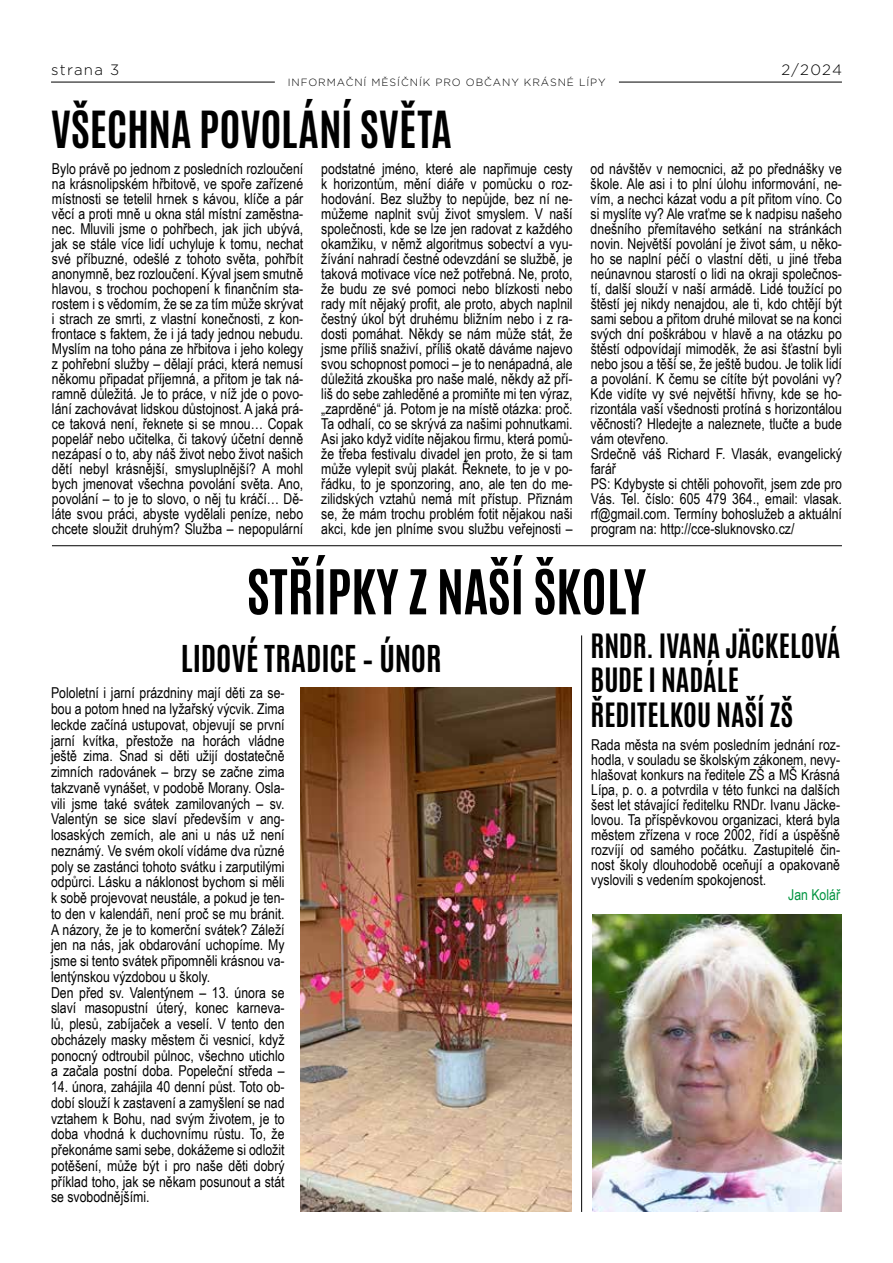
<style>
.page{position:relative;width:893px;height:1263px;background:#fff}
.page>*{position:absolute;margin:0;border:0;box-sizing:border-box;transform-origin:0 0}
.t1{font:52.5px "Antonio";color:#000}
.t2{font:43.5px "Antonio";color:#000}
.t3{font:31.5px "Antonio";letter-spacing:-.005em;color:#000}
.t4{font:28.5px/34.2px "Antonio";letter-spacing:.005em;color:#000}
.t5{font:15px/15px "Arial Narrow";color:#000;text-align:justify}
.t6{font:300 15px "Gotham Light CE";letter-spacing:.085em;color:#000}
.t7{font:15px "Arial Narrow";color:#009440}
.t8{font:300 10.5px "Gotham Light CE";letter-spacing:.09em;color:#000}
</style>
<div class="page">
<hr style="left:51px;top:82px;width:224px;height:1px;background:#000">
<hr style="left:619px;top:82px;width:223px;height:1px;background:#000">
<hr style="left:52px;top:545px;width:790px;height:1px;background:#000">
<img style="left:300px;top:687px;width:271px;height:525px">
<img style="left:592px;top:914px;width:250px;height:298px">
<hr style="left:581px;top:635px;width:1px;height:577px;background:#000">
<p class="t6" style="left:51px;top:61px;width:70px">strana 3</p>
<p class="t6" style="left:781px;top:61px;width:62px">2/2024</p>
<p class="t8" style="left:288px;top:76px;width:319px">INFORMAČNÍ MĚSÍČNÍK PRO OBČANY KRÁSNÉ LÍPY</p>
<h2 class="t2" style="left:51px;top:98px;width:402px">VŠECHNA POVOLÁNÍ SVĚTA</h2>
<p class="t5" style="left:52px;top:161px;width:253px">Bylo právě po jednom z posledních rozloučení na krásnolipském hřbitově, ve spoře zařízené místnosti se tetelil hrnek s kávou, klíče a pár věcí a proti mně u okna stál místní zaměstna&shy;nec. Mluvili jsme o pohřbech, jak jich ubývá, jak se stále více lidí uchyluje k tomu, nechat své příbuzné, odešlé z tohoto světa, pohřbít anonymně, bez rozloučení. Kýval jsem smutně hlavou, s trochou pochopení k finančním sta&shy;rostem i s vědomím, že se za tím může skrývat i strach ze smrti, z vlastní konečnosti, z kon&shy;frontace s faktem, že i já tady jednou nebudu.<br>Myslím na toho pána ze hřbitova i jeho kolegy z pohřební služby – dělají práci, která nemusí někomu připadat příjemná, a přitom je tak ná&shy;ramně důležitá. Je to práce, v níž jde o povo&shy;lání zachovávat lidskou důstojnost. A jaká prá&shy;ce taková není, řeknete si se mnou… Copak popelář nebo učitelka, či takový účetní denně nezápasí o to, aby náš život nebo život našich dětí nebyl krásnější, smysluplnější? A mohl bych jmenovat všechna povolání světa. Ano, povolání – to je to slovo, o něj tu kráčí… Dě&shy;láte svou práci, abyste vydělali peníze, nebo chcete sloužit druhým? Služba – nepopulární</p>
<p class="t5" style="left:321px;top:161px;width:253px">podstatné jméno, které ale napřimuje cesty k horizontům, mění diáře v pomůcku o roz&shy;hodování. Bez služby to nepůjde, bez ní ne&shy;můžeme naplnit svůj život smyslem. V naší společnosti, kde se lze jen radovat z každého okamžiku, v němž algoritmus sobectví a vyu&shy;žívání nahradí čestné odevzdání se službě, je taková motivace více než potřebná. Ne, proto, že budu ze své pomoci nebo blízkosti nebo rady mít nějaký profit, ale proto, abych naplnil čestný úkol být druhému bližním nebo i z ra&shy;dosti pomáhat. Někdy se nám může stát, že jsme příliš snaživí, příliš okatě dáváme najevo svou schopnost pomoci – je to nenápadná, ale důležitá zkouška pro naše malé, někdy až pří&shy;liš do sebe zahleděné a promiňte mi ten výraz, „zaprděné“ já. Potom je na místě otázka: proč.<br>Ta odhalí, co se skrývá za našimi pohnutkami.<br>Asi jako když vidíte nějakou firmu, která pomů&shy;že třeba festivalu divadel jen proto, že si tam může vylepit svůj plakát. Řeknete, to je v po&shy;řádku, to je sponzoring, ano, ale ten do me&shy;zilidských vztahů nemá mít přístup. Přiznám se, že mám trochu problém fotit nějakou naši akci, kde jen plníme svou službu veřejnosti –</p>
<p class="t5" style="left:591px;top:161px;width:253px;text-align:left">od návštěv v nemocnici, až po přednášky ve škole. Ale asi i to plní úlohu informování, ne&shy;vím, a nechci kázat vodu a pít přitom víno. Co si myslíte vy? Ale vraťme se k nadpisu našeho dnešního přemítavého setkání na stránkách novin. Největší povolání je život sám, u něko&shy;ho se naplní péčí o vlastní děti, u jiné třeba neúnavnou starostí o lidi na okraji společnos&shy;tí, další slouží v naší armádě. Lidé toužící po štěstí jej nikdy nenajdou, ale ti, kdo chtějí být sami sebou a přitom druhé milovat se na konci svých dní poškrábou v hlavě a na otázku po štěstí odpovídají mimoděk, že asi šťastní byli nebo jsou a těší se, že ještě budou. Je tolik lidí a povolání. K čemu se cítíte být povoláni vy?<br>Kde vidíte vy své největší hřivny, kde se ho&shy;rizontála vaší všednosti protíná s horizontálou věčnosti? Hledejte a naleznete, tlučte a bude vám otevřeno.<br>Srdečně váš Richard F. Vlasák, evangelický farář<br>PS: Kdybyste si chtěli pohovořit, jsem zde pro Vás. Tel. číslo: 605 479 364., email: vlasak. rf@gmail.com. Termíny bohoslužeb a aktuální program na: http://cce-sluknovsko.cz/</p>
<h1 class="t1" style="left:247px;top:555px;width:401px">STŘÍPKY Z NAŠÍ ŠKOLY</h1>
<h3 class="t3" style="left:181px;top:636px;width:262px">LIDOVÉ TRADICE – ÚNOR</h3>
<h3 class="t4" style="left:591px;top:629px;width:251px">RNDR. IVANA JÄCKELOVÁ<br>BUDE I NADÁLE<br>ŘEDITELKOU NAŠÍ ZŠ</h3>
<p class="t5" style="left:51px;top:685px;width:235px;line-height:15.8px;text-align:left">Pololetní i jarní prázdniny mají děti za se&shy;bou a potom hned na lyžařský výcvik. Zima leckde začíná ustupovat, objevují se první jarní kvítka, přestože na horách vládne ještě zima. Snad si děti užijí dostatečně zimních radovánek – brzy se začne zima takzvaně vynášet, v podobě Morany. Osla&shy;vili jsme také svátek zamilovaných – sv.<br>Valentýn se sice slaví především v ang&shy;losaských zemích, ale ani u nás už není neznámý. Ve svém okolí vídáme dva různé poly se zastánci tohoto svátku i zarputilými odpůrci. Lásku a náklonost bychom si měli k sobě projevovat neustále, a pokud je ten&shy;to den v kalendáři, není proč se mu bránit.<br>A názory, že je to komerční svátek? Záleží jen na nás, jak obdarování uchopíme. My jsme si tento svátek připomněli krásnou va&shy;lentýnskou výzdobou u školy.<br>Den před sv. Valentýnem – 13. února se slaví masopustní úterý, konec karneva&shy;lů, plesů, zabíjaček a veselí. V tento den obcházely masky městem či vesnicí, když ponocný odtroubil půlnoc, všechno utichlo a začala postní doba. Popeleční středa –</p>
<p class="t5" style="left:51px;top:1078px;width:235px;line-height:15.8px">14. února, zahájila 40 denní půst. Toto ob&shy;dobí slouží k zastavení a zamyšlení se nad vztahem k Bohu, nad svým životem, je to doba vhodná k duchovnímu růstu. To, že překonáme sami sebe, dokážeme si odložit potěšení, může být i pro naše děti dobrý příklad toho, jak se někam posunout a stát se svobodnějšími.</p>
<p class="t5" style="left:591px;top:736px;width:250px">Rada města na svém posledním jednání roz&shy;hodla, v souladu se školským zákonem, nevy&shy;hlašovat konkurs na ředitele ZŠ a MŠ Krásná Lípa, p. o. a potvrdila v této funkci na dalších šest let stávající ředitelku RNDr. Ivanu Jäcke&shy;lovou. Ta příspěvkovou organizaci, která byla městem zřízena v roce 2002, řídí a úspěšně rozvíjí od samého počátku. Zastupitelé čin&shy;nost školy dlouhodobě oceňují a opakovaně vyslovili s vedením spokojenost.</p>
<p class="t7" style="left:788px;top:883px;width:53px">Jan Kolář</p>
</div>
